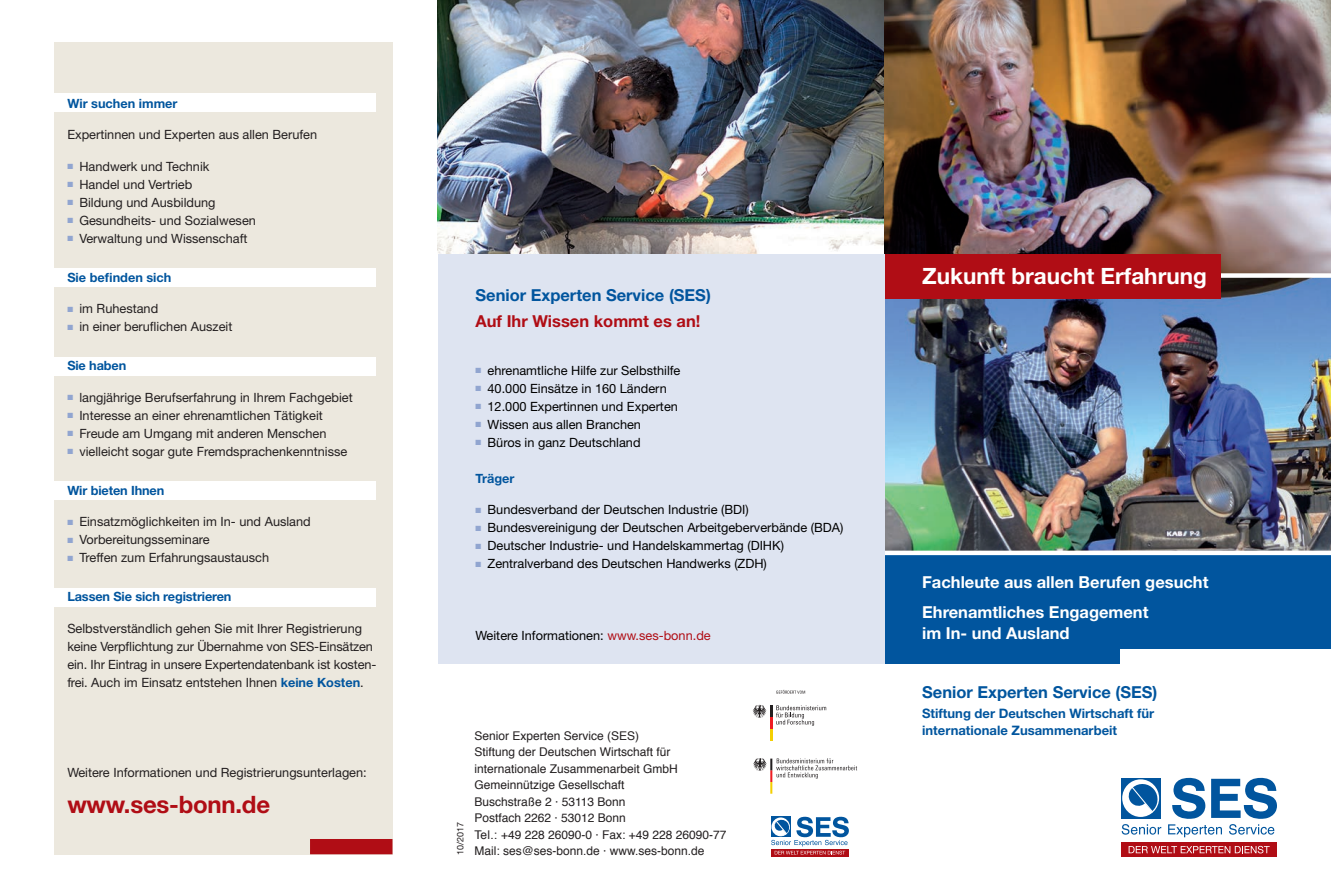
<style>
.page{position:relative;width:1331px;height:893px;background:#fff}
.page>*{position:absolute;margin:0;border:0;box-sizing:border-box;transform-origin:0 0}
.t1{font:700 24px "Helvetica Neue";letter-spacing:-.01em;color:#b00d15}
.t2{font:700 22.5px "Helvetica Neue";color:#fff}
.t3{font:700 16.5px "Helvetica Neue";color:#fff}
.t4{font:700 16.5px "Helvetica Neue";color:#01559e}
.t5{font:700 16.5px "Helvetica Neue";color:#b00d15}
.t6{font:700 13.05px "Helvetica Neue";color:#01559e}
.t7{font:12.75px/18px "Helvetica Neue";color:#231f20}
.t8{font:12.75px "Helvetica Neue";color:#000}
.t9{font:700 12.75px "Helvetica Neue";letter-spacing:-.01em;color:#01559e}
.t10{font:12px "Helvetica";color:#231f20}
.t11{font:9px "Helvetica Neue";color:#231f20}
.s1{color:#91a5d0}
.s2{font-weight:700;color:#01559e}
.s3{color:#b00d15}
</style>
<div class="page">
<img style="left:438px;top:0;width:446px;height:254px">
<img style="left:884px;top:0;width:447px;height:551px">
<div style="left:884px;top:553px;width:447px;height:111px;background:#01559e"></div>
<div style="left:1121px;top:649px;width:210px;height:39px;background:#fff"></div>
<div style="left:885px;top:273px;width:446px;height:5px;background:#fff"></div>
<div style="left:884px;top:254px;width:337px;height:44px;background:#b00d15"></div>
<hr style="left:882px;top:551px;width:449px;height:4px;background:#fff">
<div style="left:1121px;top:778px;width:40px;height:40px;background:#01559e"></div>
<svg style="left:1122px;top:779px;width:37px;height:38px"></svg>
<svg style="left:1121px;top:782px;width:40px;height:53px"></svg>
<svg style="left:1168px;top:778px;width:109px;height:59px"></svg>
<div style="left:1121px;top:843px;width:156px;height:14px;background:#b00d15"></div>
<svg style="left:1129px;top:846px;width:141px;height:7px"></svg>
<div style="left:54px;top:42px;width:338px;height:813px;background:#ece8de"></div>
<div style="left:44px;top:94px;width:332px;height:18px;background:#fff"></div>
<div style="left:44px;top:268px;width:332px;height:18px;background:#fff"></div>
<div style="left:44px;top:357px;width:332px;height:18px;background:#fff"></div>
<div style="left:44px;top:482px;width:332px;height:18px;background:#fff"></div>
<div style="left:44px;top:588px;width:332px;height:18px;background:#fff"></div>
<div style="left:438px;top:254px;width:446px;height:410px;background:#dee4f1"></div>
<div style="left:310px;top:839px;width:82px;height:15px;background:#b00d15"></div>
<svg style="left:753px;top:758px;width:104px;height:36px"></svg>
<svg style="left:753px;top:705px;width:73px;height:36px"></svg>
<svg style="left:776px;top:690px;width:29px;height:4px"></svg>
<svg style="left:771px;top:854px;width:78px;height:2px"></svg>
<svg style="left:771px;top:817px;width:78px;height:37px"></svg>
<p class="t9" style="left:67px;top:95px;width:112px">Wir suchen immer</p>
<p class="t7" style="left:67px;top:126px;width:251px">Expertinnen und Experten aus allen Berufen</p>
<p class="t7" style="left:67px;top:157px;width:144px"><span class="s1">■</span> Handwerk und Technik</p>
<p class="t7" style="left:67px;top:175px;width:126px"><span class="s1">■</span> Handel und Vertrieb</p>
<p class="t7" style="left:67px;top:193px;width:150px"><span class="s1">■</span> Bildung und Ausbildung</p>
<p class="t7" style="left:67px;top:211px;width:190px"><span class="s1">■</span> Gesundheits- und Sozialwesen</p>
<p class="t7" style="left:67px;top:229px;width:182px"><span class="s1">■</span> Verwaltung und Wissenschaft</p>
<p class="t9" style="left:67px;top:269px;width:106px">Sie befinden sich</p>
<p class="t7" style="left:67px;top:300px;width:92px"><span class="s1">■</span> im Ruhestand</p>
<p class="t7" style="left:67px;top:318px;width:166px"><span class="s1">■</span> in einer beruflichen Auszeit</p>
<p class="t9" style="left:67px;top:358px;width:60px">Sie haben</p>
<p class="t7" style="left:67px;top:388px;width:287px"><span class="s1">■</span> langjährige Berufserfahrung in Ihrem Fachgebiet</p>
<p class="t7" style="left:67px;top:406px;width:257px"><span class="s1">■</span> Interesse an einer ehrenamtlichen Tätigkeit</p>
<p class="t7" style="left:67px;top:424px;width:261px"><span class="s1">■</span> Freude am Umgang mit anderen Menschen</p>
<p class="t7" style="left:67px;top:442px;width:282px"><span class="s1">■</span> vielleicht sogar gute Fremdsprachenkenntnisse</p>
<p class="t9" style="left:67px;top:482px;width:98px">Wir bieten Ihnen</p>
<p class="t7" style="left:67px;top:513px;width:245px"><span class="s1">■</span> Einsatzmöglichkeiten im In- und Ausland</p>
<p class="t7" style="left:67px;top:531px;width:144px"><span class="s1">■</span> Vorbereitungsseminare</p>
<p class="t7" style="left:67px;top:549px;width:203px"><span class="s1">■</span> Treffen zum Erfahrungsaustausch</p>
<p class="t9" style="left:67px;top:589px;width:166px">Lassen Sie sich registrieren</p>
<p class="t7" style="left:67px;top:619px;width:310px">Selbstverständlich gehen Sie mit Ihrer Registrierung keine Verpflichtung zur Übernahme von SES-Einsätzen ein. Ihr Eintrag in unsere Expertendatenbank ist kosten&shy;frei. Auch im Einsatz entstehen Ihnen <span class="s2">keine Kosten</span>.</p>
<p class="t7" style="left:67px;top:763px;width:301px">Weitere Informationen und Registrierungsunterlagen:</p>
<p class="t1" style="left:67px;top:789px;width:204px">www.ses-bonn.de</p>
<p class="t4" style="left:476px;top:285px;width:237px">Senior Experten Service (SES)</p>
<p class="t5" style="left:476px;top:311px;width:226px">Auf Ihr Wissen kommt es an!</p>
<p class="t8" style="left:476px;top:363px;width:206px"><span class="s1">■</span> ehrenamtliche Hilfe zur Selbsthilfe</p>
<p class="t8" style="left:476px;top:381px;width:193px"><span class="s1">■</span> 40.000 Einsätze in 160 Ländern</p>
<p class="t8" style="left:476px;top:399px;width:204px"><span class="s1">■</span> 12.000 Expertinnen und Experten</p>
<p class="t8" style="left:476px;top:417px;width:167px"><span class="s1">■</span> Wissen aus allen Branchen</p>
<p class="t8" style="left:476px;top:435px;width:167px"><span class="s1">■</span> Büros in ganz Deutschland</p>
<p class="t9" style="left:476px;top:470px;width:40px">Träger</p>
<p class="t8" style="left:476px;top:502px;width:275px"><span class="s1">■</span> Bundesverband der Deutschen Industrie (BDI)</p>
<p class="t8" style="left:476px;top:520px;width:369px"><span class="s1">■</span> Bundesvereinigung der Deutschen Arbeitgeberverbände (BDA)</p>
<p class="t8" style="left:476px;top:538px;width:310px"><span class="s1">■</span> Deutscher Industrie- und Handelskammertag (DIHK)</p>
<p class="t8" style="left:476px;top:556px;width:293px"><span class="s1">■</span> Zentralverband des Deutschen Handwerks (ZDH)</p>
<p class="t8" style="left:476px;top:628px;width:237px">Weitere Informationen: <span class="s3">www.ses-bonn.de</span></p>
<p class="t11" style="left:455px;top:855px;width:35px;rotate:-90deg">10/2017</p>
<p class="t10" style="left:474px;top:727px;width:166px">Senior Experten Service (SES)</p>
<p class="t10" style="left:474px;top:744px;width:198px">Stiftung der Deutschen Wirtschaft für</p>
<p class="t10" style="left:474px;top:760px;width:205px">internationale Zusammenarbeit GmbH</p>
<p class="t10" style="left:474px;top:777px;width:152px">Gemeinnützige Gesellschaft</p>
<p class="t10" style="left:474px;top:793px;width:153px">Buschstraße 2 · 53113 Bonn</p>
<p class="t10" style="left:474px;top:810px;width:153px">Postfach 2262 · 53012 Bonn</p>
<p class="t10" style="left:474px;top:826px;width:254px">Tel.: +49 228 26090-0 · Fax: +49 228 26090-77</p>
<p class="t10" style="left:474px;top:843px;width:232px">Mail: ses@ses-bonn.de · www.ses-bonn.de</p>
<p class="t2" style="left:922px;top:262px;width:286px">Zukunft braucht Erfahrung</p>
<p class="t3" style="left:922px;top:572px;width:288px">Fachleute aus allen Berufen gesucht</p>
<p class="t3" style="left:922px;top:602px;width:228px">Ehrenamtliches Engagement</p>
<p class="t3" style="left:922px;top:623px;width:149px">im In- und Ausland</p>
<p class="t3" style="left:928px;top:579px;width:237px">Senior Experten Service (SES)</p>
<p class="t4" style="left:922px;top:682px;width:237px">Senior Experten Service (SES)</p>
<p class="t6" style="left:922px;top:706px;width:234px">Stiftung der Deutschen Wirtschaft für</p>
<p class="t6" style="left:922px;top:722px;width:196px">internationale Zusammenarbeit</p>
</div>
